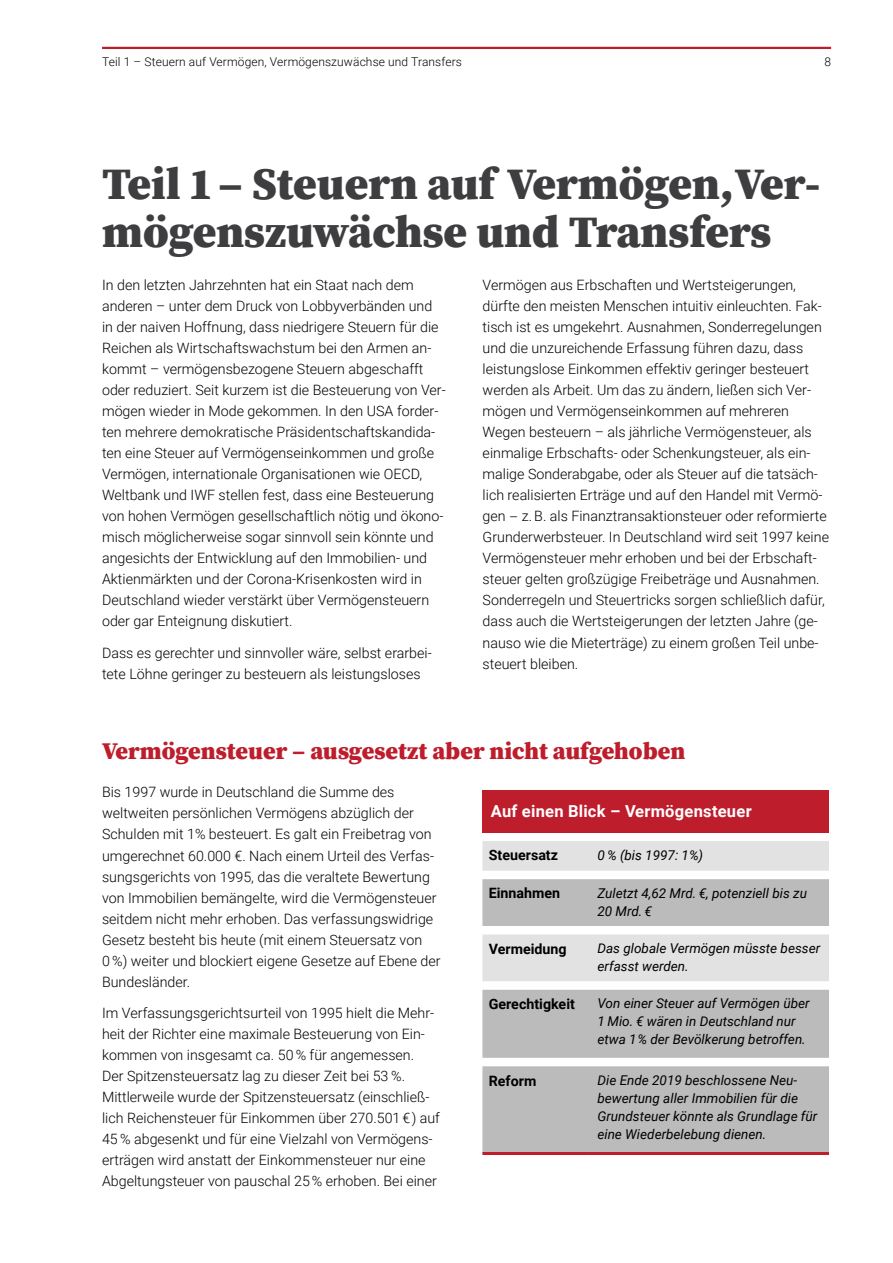
<style>
.page{position:relative;width:893px;height:1263px;background:#fff}
.page>*{position:absolute;margin:0;border:0;box-sizing:border-box;transform-origin:0 0}
.t1{font:900 45px/48px "Source Serif Pro";color:#3e3d40}
.t2{font:900 24px "Source Serif Pro";color:#be1d2c}
.t3{font:700 16.5px "Roboto";letter-spacing:.015em;color:#fff}
.t4{font:300 14.25px/21px "Roboto";color:#000}
.t5{font:700 14.25px "Roboto";color:#000}
.t6{font:italic 13.5px/18px "Roboto";color:#000}
.t7{font:300 12px "Roboto";letter-spacing:.01em;color:#000}
</style>
<div class="page">
<hr style="left:102px;top:47px;width:729px;height:2px;background:#be1d2c">
<div style="left:482px;top:790px;width:347px;height:42px;background:#be1d2c"></div>
<div style="left:482px;top:841px;width:347px;height:30px;background:#e2e2e2"></div>
<svg style="left:482px;top:879px;width:347px;height:273px;background:#c8c8c8"></svg>
<hr style="left:482px;top:1152px;width:107px;height:3px;background:#be1d2c">
<hr style="left:589px;top:1152px;width:240px;height:3px;background:#be1d2c">
<p class="t7" style="left:102px;top:54px;width:361px">Teil 1 – Steuern auf Vermögen, Vermögenszuwächse und Transfers</p>
<p class="t7" style="left:824px;top:54px;width:8px">8</p>
<h1 class="t1" style="left:102px;top:159px;width:720px">Teil 1 – Steuern auf Vermögen, Ver&shy;mögenszuwächse und Transfers</h1>
<p class="t4" style="left:102px;top:274px;width:345px">In den letzten Jahrzehnten hat ein Staat nach dem anderen – unter dem Druck von Lobbyverbänden und in der naiven Hoffnung, dass niedrigere Steuern für die Reichen als Wirtschaftswachstum bei den Armen an&shy;kommt – vermögensbezogene Steuern abgeschafft oder reduziert. Seit kurzem ist die Besteuerung von Ver&shy;mögen wieder in Mode gekommen. In den USA forder&shy;ten mehrere demokratische Präsidentschaftskandida&shy;ten eine Steuer auf Vermögenseinkommen und große Vermögen, internationale Organisationen wie OECD, Weltbank und IWF stellen fest, dass eine Besteuerung von hohen Vermögen gesellschaftlich nötig und ökono&shy;misch möglicherweise sogar sinnvoll sein könnte und angesichts der Entwicklung auf den Immobilien- und Aktienmärkten und der Corona-Krisenkosten wird in Deutschland wieder verstärkt über Vermögensteuern oder gar Enteignung diskutiert.</p>
<p class="t4" style="left:102px;top:642px;width:331px">Dass es gerechter und sinnvoller wäre, selbst erarbei&shy;tete Löhne geringer zu besteuern als leistungsloses</p>
<p class="t4" style="left:483px;top:274px;width:348px">Vermögen aus Erbschaften und Wertsteigerungen, dürfte den meisten Menschen intuitiv einleuchten. Fak&shy;tisch ist es umgekehrt. Ausnahmen, Sonderregelungen und die unzureichende Erfassung führen dazu, dass leistungslose Einkommen effektiv geringer besteuert werden als Arbeit. Um das zu ändern, ließen sich Ver&shy;mögen und Vermögenseinkommen auf mehreren Wegen besteuern – als jährliche Vermögensteuer, als einmalige Erbschafts- oder Schenkungsteuer, als ein&shy;malige Sonderabgabe, oder als Steuer auf die tatsäch&shy;lich realisierten Erträge und auf den Handel mit Vermö&shy;gen – z. B. als Finanztransaktionsteuer oder reformierte Grunderwerbsteuer. In Deutschland wird seit 1997 keine Vermögensteuer mehr erhoben und bei der Erbschaft&shy;steuer gelten großzügige Freibeträge und Ausnahmen.<br>Sonderregeln und Steuertricks sorgen schließlich dafür, dass auch die Wertsteigerungen der letzten Jahre (ge&shy;nauso wie die Mieterträge) zu einem großen Teil unbe&shy;steuert bleiben.</p>
<h2 class="t2" style="left:102px;top:735px;width:585px">Vermögensteuer – ausgesetzt aber nicht aufgehoben</h2>
<p class="t4" style="left:102px;top:781px;width:340px">Bis 1997 wurde in Deutschland die Summe des weltweiten persönlichen Vermögens abzüglich der Schulden mit 1% besteuert. Es galt ein Freibetrag von umgerechnet 60.000 €. Nach einem Urteil des Verfas&shy;sungsgerichts von 1995, das die veraltete Bewertung von Immobilien bemängelte, wird die Vermögensteuer seitdem nicht mehr erhoben. Das verfassungswidrige Gesetz besteht bis heute (mit einem Steuersatz von<br>0 %) weiter und blockiert eigene Gesetze auf Ebene der Bundesländer.</p>
<p class="t4" style="left:102px;top:1002px;width:339px">Im Verfassungsgerichtsurteil von 1995 hielt die Mehr&shy;heit der Richter eine maximale Besteuerung von Ein&shy;kommen von insgesamt ca. 50 % für angemessen.<br>Der Spitzensteuersatz lag zu dieser Zeit bei 53 %.<br>Mittlerweile wurde der Spitzensteuersatz (einschließ&shy;lich Reichensteuer für Einkommen über 270.501 €) auf 45 % abgesenkt und für eine Vielzahl von Vermögens&shy;erträgen wird anstatt der Einkommensteuer nur eine Abgeltungsteuer von pauschal 25 % erhoben. Bei einer</p>
<p class="t3" style="left:491px;top:800px;width:262px">Auf einen Blick – Vermögensteuer</p>
<p class="t5" style="left:489px;top:845px;width:71px">Steuersatz</p>
<p class="t6" style="left:597px;top:845px;width:107px">0 % (bis 1997: 1%)</p>
<p class="t5" style="left:489px;top:883px;width:73px">Einnahmen</p>
<p class="t6" style="left:597px;top:883px;width:211px">Zuletzt 4,62 Mrd. €, potenziell bis zu<br>20 Mrd. €</p>
<p class="t5" style="left:489px;top:939px;width:79px">Vermeidung</p>
<p class="t6" style="left:597px;top:939px;width:224px">Das globale Vermögen müsste besser erfasst werden.</p>
<p class="t5" style="left:489px;top:994px;width:88px">Gerechtigkeit</p>
<p class="t6" style="left:597px;top:994px;width:214px">Von einer Steuer auf Vermögen über<br>1 Mio. € wären in Deutschland nur etwa 1% der Bevölkerung betroffen.</p>
<p class="t5" style="left:489px;top:1070px;width:49px">Reform</p>
<p class="t6" style="left:597px;top:1071px;width:221px">Die Ende 2019 beschlossene Neu&shy;bewertung aller Immobilien für die Grundsteuer könnte als Grundlage für eine Wiederbelebung dienen.</p>
</div>
